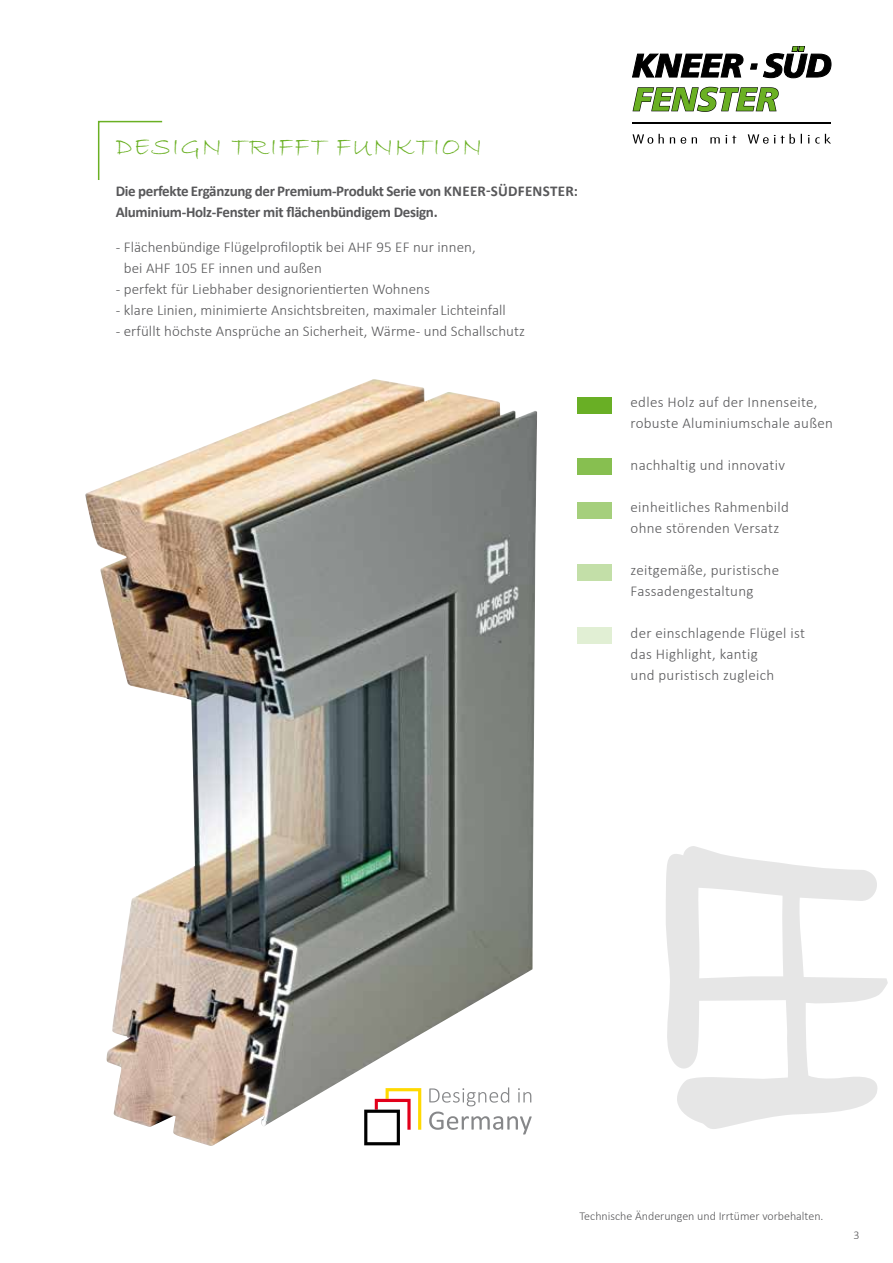
<style>
.page{position:relative;width:893px;height:1263px;background:#fff}
.page>*{position:absolute;margin:0;border:0;box-sizing:border-box;transform-origin:0 0}
.t1{font:27px "Bradley Hand ITC";letter-spacing:.05em;color:#6ab023}
.t2{font:300 15px/21px "Calibri";letter-spacing:.005em;color:#58585a}
.t3{font:700 15px/21px "Calibri";letter-spacing:-.02em;color:#58585a}
.t4{font:300 12px "Calibri";color:#58585a}
</style>
<div class="page">
<svg style="left:632px;top:134px;width:199px;height:10px"></svg>
<svg style="left:632px;top:87px;width:147px;height:25px"></svg>
<hr style="left:632px;top:122px;width:199px;height:1px;background:#000">
<svg style="left:632px;top:46px;width:199px;height:32px"></svg>
<div style="left:578px;top:397px;width:34px;height:17px;background:#69af25"></div>
<div style="left:578px;top:458px;width:34px;height:17px;background:#87bf50"></div>
<div style="left:578px;top:502px;width:34px;height:17px;background:#a5cf7c"></div>
<div style="left:578px;top:564px;width:34px;height:17px;background:#c3dfa8"></div>
<div style="left:578px;top:627px;width:34px;height:17px;background:#e1efd4"></div>
<img style="left:85px;top:379px;width:452px;height:767px">
<svg style="left:97px;top:120px;width:66px;height:60px"></svg>
<svg style="left:666px;top:846px;width:222px;height:283px"></svg>
<svg style="left:429px;top:1087px;width:103px;height:47px"></svg>
<svg style="left:364px;top:1088px;width:57px;height:57px"></svg>
<h1 class="t1" style="left:116px;top:134px;width:368px">DESIGN TRIFFT FUNKTION</h1>
<p class="t3" style="left:116px;top:182px;width:464px">Die perfekte Ergänzung der Premium-Produkt Serie von KNEER-SÜDFENSTER:<br>Aluminium-Holz-Fenster mit flächenbündigem Design.</p>
<p class="t2" style="left:124px;top:236px;width:353px;text-indent:-8px">- Flächenbündige Flügelprofiloptik bei AHF 95 EF nur innen, bei AHF 105 EF innen und außen</p>
<p class="t2" style="left:116px;top:278px;width:316px">- perfekt für Liebhaber designorientierten Wohnens</p>
<p class="t2" style="left:116px;top:299px;width:392px">- klare Linien, minimierte Ansichtsbreiten, maximaler Lichteinfall</p>
<p class="t2" style="left:116px;top:320px;width:411px">- erfüllt höchste Ansprüche an Sicherheit, Wärme- und Schallschutz</p>
<p class="t2" style="left:631px;top:391px;width:204px">edles Holz auf der Innenseite, robuste Aluminiumschale außen</p>
<p class="t2" style="left:631px;top:454px;width:156px">nachhaltig und innovativ</p>
<p class="t2" style="left:631px;top:496px;width:160px">einheitliches Rahmenbild ohne störenden Versatz</p>
<p class="t2" style="left:631px;top:559px;width:150px">zeitgemäße, puristische<br>Fassadengestaltung</p>
<p class="t2" style="left:631px;top:622px;width:176px">der einschlagende Flügel ist das Highlight, kantig<br>und puristisch zugleich</p>
<p class="t4" style="left:580px;top:1208px;width:245px">Technische Änderungen und Irrtümer vorbehalten.</p>
<p class="t4" style="left:853px;top:1231px;width:8px">3</p>
</div>
